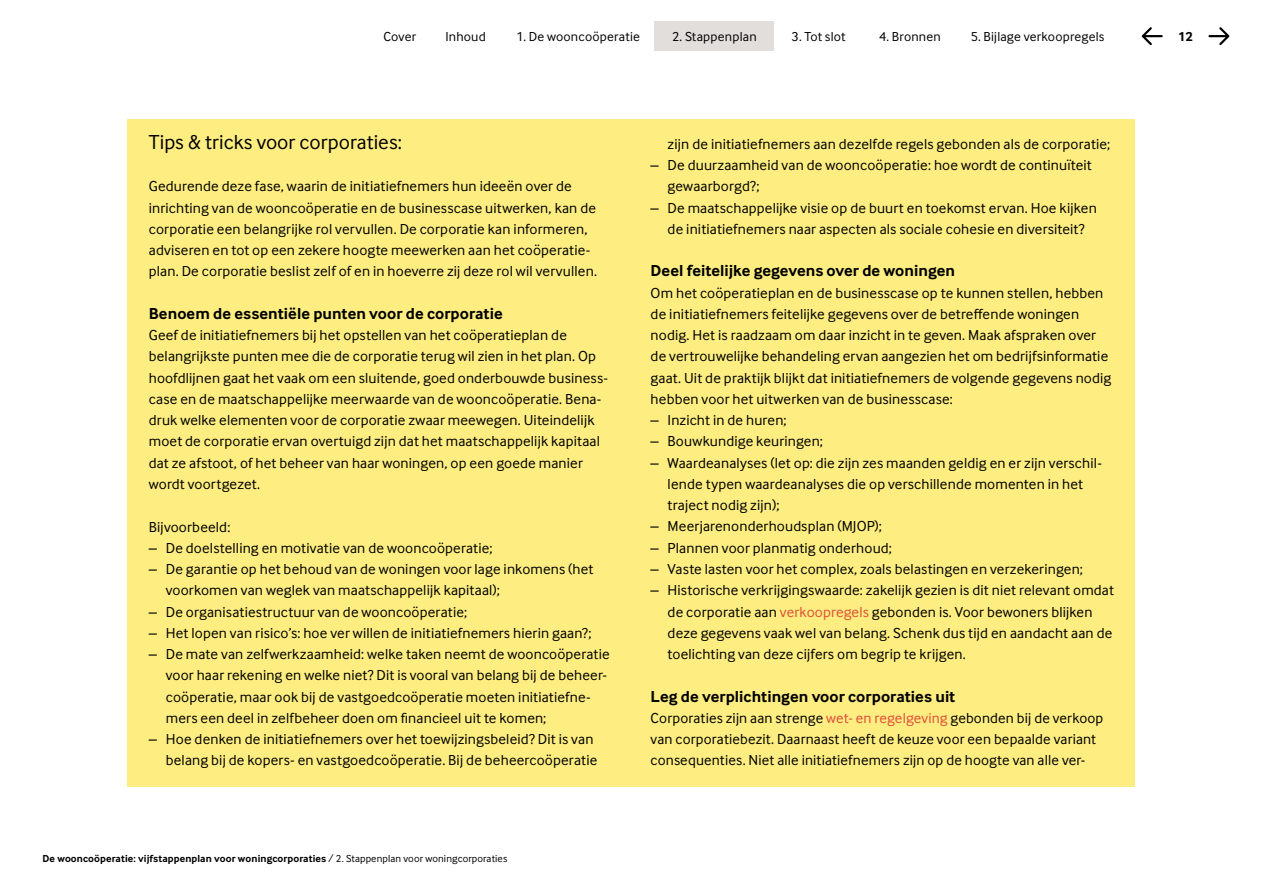
<style>
.page{position:relative;width:1263px;height:893px;background:#fff}
.page>*{position:absolute;margin:0;border:0;box-sizing:border-box;transform-origin:0 0}
.t1{font:21px "Inter Face";color:#000}
.t2{font:700 16.5px "Inter Face";letter-spacing:.005em;color:#000}
.t3{font:15px/21.3px "Inter Face";letter-spacing:.01em;color:#000}
.t4{font:13.5px "Inter Face";letter-spacing:.015em;color:#000}
.t5{font:700 13.5px "Inter Face";color:#000}
.t6{font:700 10.5px "Inter Face";letter-spacing:.01em;color:#000}
.s1{font-weight:400}
.s2{color:#e04e39}
</style>
<div class="page">
<div style="left:128px;top:119px;width:1007px;height:668px;background:#feed80"></div>
<svg style="left:1208px;top:27px;width:21px;height:18px"></svg>
<svg style="left:1142px;top:27px;width:21px;height:18px"></svg>
<div style="left:655px;top:21px;width:119px;height:30px;background:#e1dedb"></div>
<p class="t4" style="left:383px;top:29px;width:34px">Cover</p>
<p class="t4" style="left:445px;top:29px;width:42px">Inhoud</p>
<p class="t4" style="left:517px;top:29px;width:125px">1. De wooncoöperatie</p>
<p class="t4" style="left:672px;top:29px;width:86px">2. Stappenplan</p>
<p class="t4" style="left:792px;top:29px;width:55px">3. Tot slot</p>
<p class="t4" style="left:879px;top:29px;width:63px">4. Bronnen</p>
<p class="t4" style="left:971px;top:29px;width:135px">5. Bijlage verkoopregels</p>
<p class="t5" style="left:1178px;top:28px;width:16px">12</p>
<h1 class="t1" style="left:149px;top:130px;width:255px">Tips &amp; tricks voor corporaties:</h1>
<p class="t3" style="left:149px;top:176px;width:450px">Gedurende deze fase, waarin de initiatiefnemers hun ideeën over de inrichting van de wooncoöperatie en de businesscase uitwerken, kan de corporatie een belangrijke rol vervullen. De corporatie kan informeren, adviseren en tot op een zekere hoogte meewerken aan het coöperatie&shy;plan. De corporatie beslist zelf of en in hoeverre zij deze rol wil vervullen.</p>
<p class="t2" style="left:149px;top:304px;width:355px">Benoem de essentiële punten voor de corporatie</p>
<p class="t3" style="left:149px;top:324px;width:461px">Geef de initiatiefnemers bij het opstellen van het coöperatieplan de belangrijkste punten mee die de corporatie terug wil zien in het plan. Op hoofdlijnen gaat het vaak om een sluitende, goed onderbouwde business&shy;case en de maatschappelijke meerwaarde van de wooncoöperatie. Bena&shy;druk welke elementen voor de corporatie zwaar meewegen. Uiteindelijk moet de corporatie ervan overtuigd zijn dat het maatschappelijk kapitaal dat ze afstoot, of het beheer van haar woningen, op een goede manier wordt voortgezet.</p>
<p class="t3" style="left:149px;top:516px;width:83px">Bijvoorbeeld:</p>
<p class="t3" style="left:149px;top:537px;width:345px">– De doelstelling en motivatie van de wooncoöperatie;</p>
<p class="t3" style="left:166px;top:558px;width:429px;text-indent:-17px">– De garantie op het behoud van de woningen voor lage inkomens (het voorkomen van weglek van maatschappelijk kapitaal);</p>
<p class="t3" style="left:149px;top:601px;width:320px">– De organisatiestructuur van de wooncoöperatie;</p>
<p class="t3" style="left:149px;top:622px;width:444px">– Het lopen van risico’s: hoe ver willen de initiatiefnemers hierin gaan?;</p>
<p class="t3" style="left:166px;top:643px;width:445px;text-indent:-17px">– De mate van zelfwerkzaamheid: welke taken neemt de wooncoöperatie voor haar rekening en welke niet? Dit is vooral van belang bij de beheer&shy;coöperatie, maar ook bij de vastgoedcoöperatie moeten initiatiefne&shy;mers een deel in zelfbeheer doen om financieel uit te komen;</p>
<p class="t3" style="left:149px;top:728px;width:450px;text-align:right">– Hoe denken de initiatiefnemers over het toewijzingsbeleid? Dit is van belang bij de kopers- en vastgoedcoöperatie. Bij de beheercoöperatie</p>
<p class="t6" style="left:43px;top:852px;width:466px">De wooncoöperatie: vijfstappenplan voor woningcorporaties <span class="s1">/ 2. Stappenplan voor woningcorporaties</span></p>
<p class="t3" style="left:668px;top:133px;width:444px">zijn de initiatiefnemers aan dezelfde regels gebonden als de corporatie;</p>
<p class="t3" style="left:668px;top:154px;width:426px;text-indent:-17px">– De duurzaamheid van de wooncoöperatie: hoe wordt de continuïteit gewaarborgd?;</p>
<p class="t3" style="left:651px;top:197px;width:448px;text-align:center">– De maatschappelijke visie op de buurt en toekomst ervan. Hoe kijken de initiatiefnemers naar aspecten als sociale cohesie en diversiteit?</p>
<p class="t2" style="left:651px;top:261px;width:306px">Deel feitelijke gegevens over de woningen</p>
<p class="t3" style="left:651px;top:282px;width:462px">Om het coöperatieplan en de businesscase op te kunnen stellen, hebben de initiatiefnemers feitelijke gegevens over de betreffende woningen nodig. Het is raadzaam om daar inzicht in te geven. Maak afspraken over de vertrouwelijke behandeling ervan aangezien het om bedrijfsinformatie gaat. Uit de praktijk blijkt dat initiatiefnemers de volgende gegevens nodig hebben voor het uitwerken van de businesscase:</p>
<p class="t3" style="left:651px;top:409px;width:137px">– Inzicht in de huren;</p>
<p class="t3" style="left:651px;top:431px;width:174px">– Bouwkundige keuringen;</p>
<p class="t3" style="left:668px;top:452px;width:436px;text-indent:-17px">– Waardeanalyses (let op: die zijn zes maanden geldig en er zijn verschil&shy;lende typen waardeanalyses die op verschillende momenten in het traject nodig zijn);</p>
<p class="t3" style="left:651px;top:516px;width:233px">– Meerjarenonderhoudsplan (MJOP);</p>
<p class="t3" style="left:651px;top:537px;width:243px">– Plannen voor planmatig onderhoud;</p>
<p class="t3" style="left:651px;top:558px;width:434px">– Vaste lasten voor het complex, zoals belastingen en verzekeringen;</p>
<p class="t3" style="left:668px;top:579px;width:448px;text-indent:-17px">– Historische verkrijgingswaarde: zakelijk gezien is dit niet relevant omdat de corporatie aan <span class="s2">verkoopregels</span> gebonden is. Voor bewoners blijken deze gegevens vaak wel van belang. Schenk dus tijd en aandacht aan de toelichting van deze cijfers om begrip te krijgen.</p>
<p class="t2" style="left:651px;top:687px;width:306px">Leg de verplichtingen voor corporaties uit</p>
<p class="t3" style="left:651px;top:707px;width:454px">Corporaties zijn aan strenge <span class="s2">wet- en regelgeving</span> gebonden bij de verkoop van corporatiebezit. Daarnaast heeft de keuze voor een bepaalde variant consequenties. Niet alle initiatiefnemers zijn op de hoogte van alle ver-</p>
</div>
